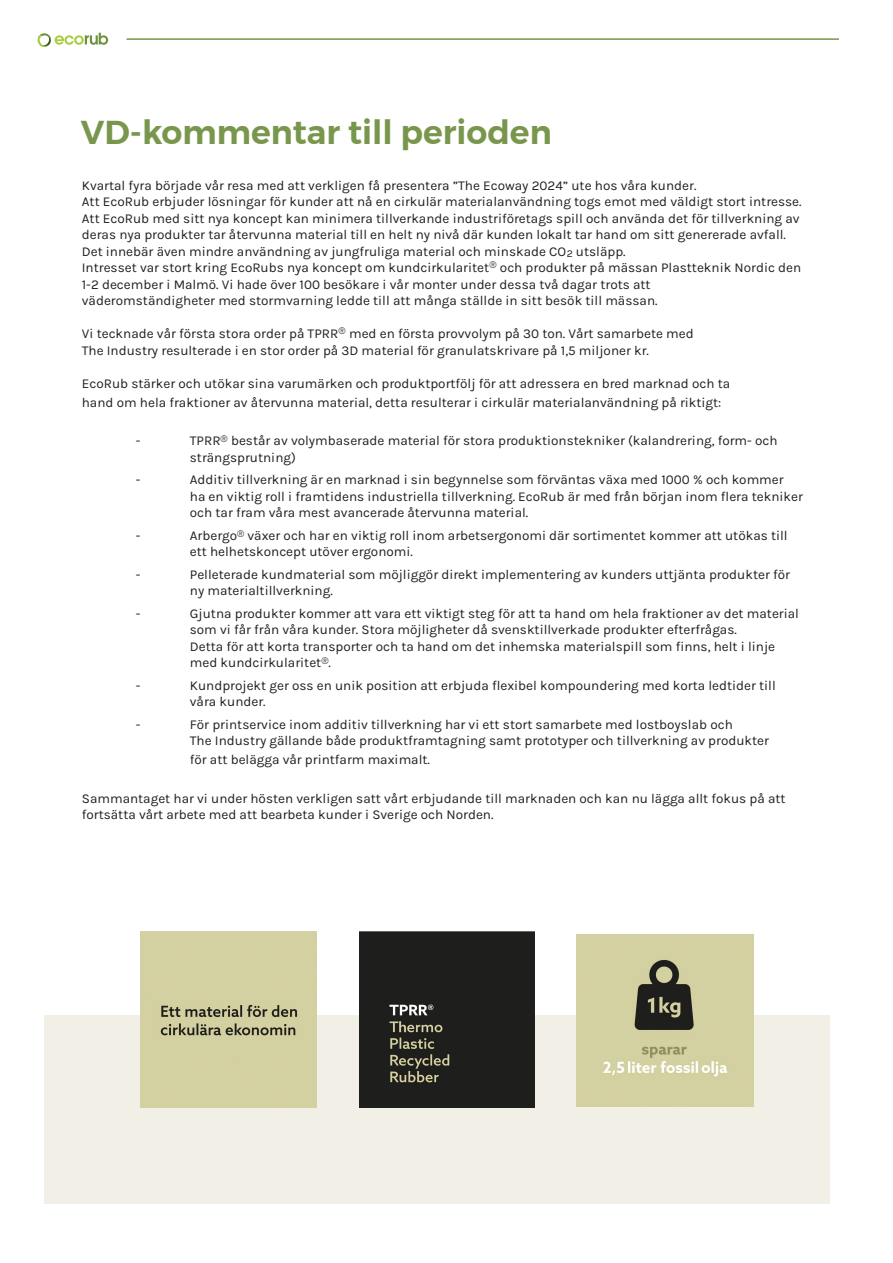
<style>
.page{position:relative;width:893px;height:1263px;background:#fff}
.page>*{position:absolute;margin:0;border:0;box-sizing:border-box;transform-origin:0 0}
.t1{font:600 33px "Montserrat";color:#79974c}
.t2{font:13.5px/16.5px "Karla";color:#231f20}
.t3{font:italic 300 9px "Nunito";color:#000}
</style>
<div class="page">
<hr style="left:126px;top:38px;width:713px;height:2px;background:#79974c">
<svg style="left:38px;top:33px;width:70px;height:14px"></svg>
<div style="left:45px;top:1015px;width:785px;height:189px;background:#f2efe7"></div>
<div style="left:141px;top:932px;width:175px;height:175px;background:#d3d1a1"></div>
<img style="left:577px;top:934px;width:176px;height:173px">
<div style="left:359px;top:931px;width:176px;height:176px;background:#1e1e1c"></div>
<p class="t1" style="left:81px;top:106px;width:472px">VD-kommentar till perioden</p>
<p class="t2" style="left:82px;top:176px;width:721px">Kvartal fyra började vår resa med att verkligen få presentera ”The Ecoway 2024” ute hos våra kunder.<br>Att EcoRub erbjuder lösningar för kunder att nå en cirkulär materialanvändning togs emot med väldigt stort intresse.<br>Att EcoRub med sitt nya koncept kan minimera tillverkande industriföretags spill och använda det för tillverkning av deras nya produkter tar återvunna material till en helt ny nivå där kunden lokalt tar hand om sitt genererade avfall.<br>Det innebär även mindre användning av jungfruliga material och minskade CO<sub>2</sub> utsläpp.</p>
<p class="t2" style="left:82px;top:259px;width:721px">Intresset var stort kring EcoRubs nya koncept om kundcirkularitet<sup>®</sup> och produkter på mässan Plastteknik Nordic den<br>1-2 december i Malmö. Vi hade över 100 besökare i vår monter under dessa två dagar trots att<br>väderomständigheter med stormvarning ledde till att många ställde in sitt besök till mässan.</p>
<p class="t2" style="left:82px;top:325px;width:613px">Vi tecknade vår första stora order på TPRR<sup>®</sup> med en första provvolym på 30 ton. Vårt samarbete med<br>The Industry resulterade i en stor order på 3D material för granulatskrivare på 1,5 miljoner kr.</p>
<p class="t2" style="left:82px;top:373px;width:650px;line-height:19.2px">EcoRub stärker och utökar sina varumärken och produktportfölj för att adressera en bred marknad och ta hand om hela fraktioner av återvunna material, detta resulterar i cirkulär materialanvändning på riktigt:</p>
<p class="t2" style="left:136px;top:432px;width:6px">-</p>
<p class="t2" style="left:190px;top:432px;width:589px">TPRR<sup>®</sup> består av volymbaserade material för stora produktionstekniker (kalandrering, form- och</p>
<p class="t2" style="left:190px;top:448px;width:108px">strängsprutning)</p>
<p class="t2" style="left:136px;top:471px;width:6px">-</p>
<p class="t2" style="left:190px;top:471px;width:595px">Additiv tillverkning är en marknad i sin begynnelse som förväntas växa med 1000 % och kommer</p>
<p class="t2" style="left:190px;top:487px;width:615px">ha en viktig roll i framtidens industriella tillverkning. EcoRub är med från början inom flera tekniker och tar fram våra mest avancerade återvunna material.</p>
<p class="t2" style="left:136px;top:526px;width:6px">-</p>
<p class="t2" style="left:190px;top:526px;width:599px">Arbergo<sup>®</sup> växer och har en viktig roll inom arbetsergonomi där sortimentet kommer att utökas till</p>
<p class="t2" style="left:190px;top:543px;width:225px">ett helhetskoncept utöver ergonomi.</p>
<p class="t2" style="left:136px;top:565px;width:6px">-</p>
<p class="t2" style="left:190px;top:565px;width:602px">Pelleterade kundmaterial som möjliggör direkt implementering av kunders uttjänta produkter för</p>
<p class="t2" style="left:190px;top:582px;width:144px">ny materialtillverkning.</p>
<p class="t2" style="left:136px;top:604px;width:6px">-</p>
<p class="t2" style="left:190px;top:604px;width:611px">Gjutna produkter kommer att vara ett viktigt steg för att ta hand om hela fraktioner av det material</p>
<p class="t2" style="left:190px;top:621px;width:548px">som vi får från våra kunder. Stora möjligheter då svensktillverkade produkter efterfrågas.</p>
<p class="t2" style="left:190px;top:637px;width:587px">Detta för att korta transporter och ta hand om det inhemska materialspill som finns, helt i linje med kundcirkularitet<sup>®</sup>.</p>
<p class="t2" style="left:136px;top:676px;width:6px">-</p>
<p class="t2" style="left:190px;top:676px;width:587px">Kundprojekt ger oss en unik position att erbjuda flexibel kompoundering med korta ledtider till</p>
<p class="t2" style="left:190px;top:693px;width:77px">våra kunder.</p>
<p class="t2" style="left:136px;top:715px;width:6px">-</p>
<p class="t2" style="left:190px;top:715px;width:544px">För printservice inom additiv tillverkning har vi ett stort samarbete med lostboyslab och</p>
<p class="t2" style="left:190px;top:732px;width:581px">The Industry gällande både produktframtagning samt prototyper och tillverkning av produkter</p>
<p class="t2" style="left:190px;top:751px;width:242px">för att belägga vår printfarm maximalt.</p>
<p class="t2" style="left:82px;top:790px;width:705px">Sammantaget har vi under hösten verkligen satt vårt erbjudande till marknaden och kan nu lägga allt fokus på att fortsätta vårt arbete med att bearbeta kunder i Sverige och Norden.</p>
<p class="t3" style="left:645px;top:566px;width:12px">13</p>
</div>
